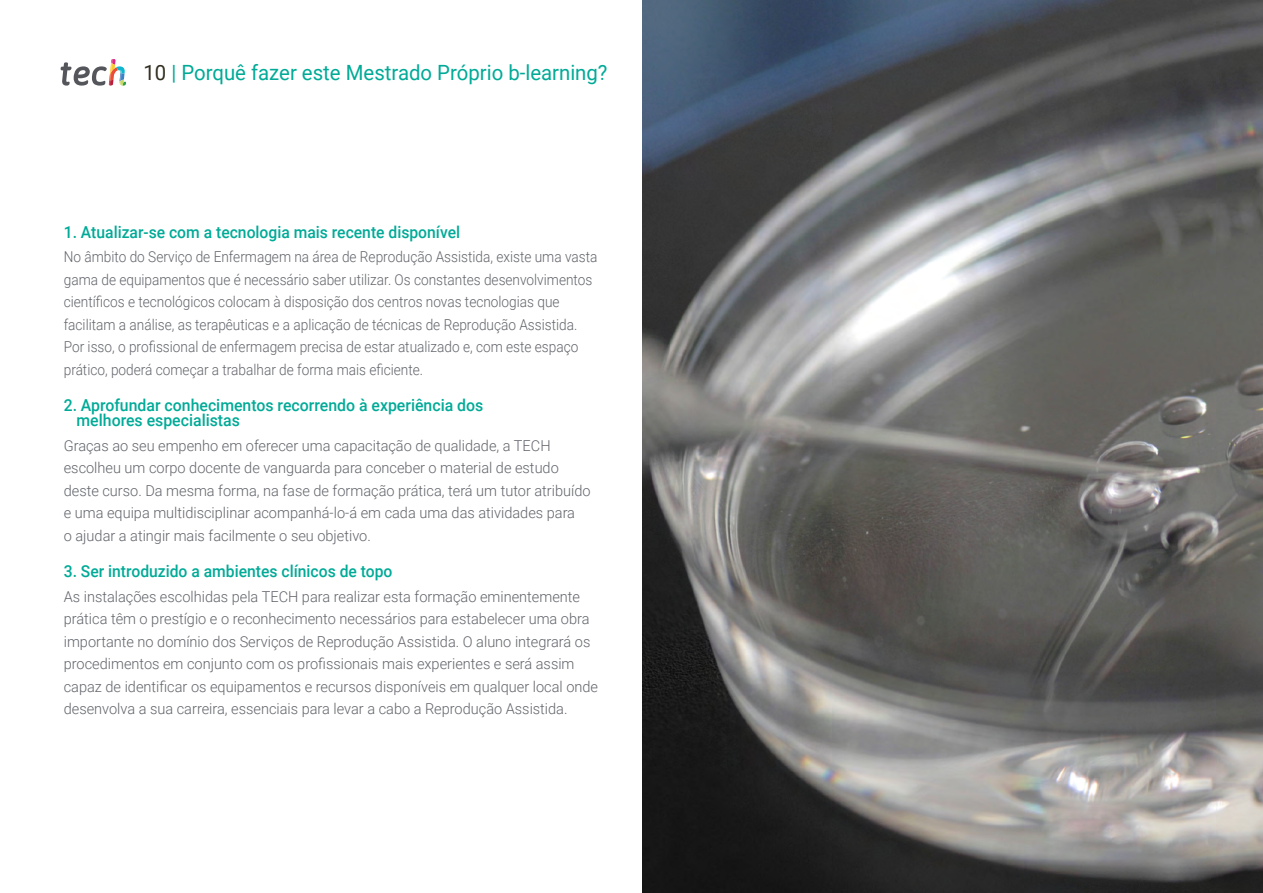
<style>
.page{position:relative;width:1263px;height:893px;background:#fff}
.page>*{position:absolute;margin:0;border:0;box-sizing:border-box;transform-origin:0 0}
.t1{font:21px "Roboto";color:#00aa97}
.t2{font:500 16.5px/15px "Roboto";color:#00aa97;scale:.95 1}
.t3{font:300 15px/22.5px "Roboto";color:#61646a}
.t4{font:300 15px/22.5px "Roboto";color:#61646a;scale:.91 1}
.s1{color:#312e20}
</style>
<div class="page">
<svg style="left:61px;top:59px;width:65px;height:27px"></svg>
<img style="left:642px;top:0;width:621px;height:893px">
<h1 class="t1" style="left:144px;top:57px;width:466px"><span class="s1">10</span> | Porquê fazer este Mestrado Próprio b-learning?</h1>
<p class="t2" style="left:64px;top:224px;width:419px">1. Atualizar-se com a tecnologia mais recente disponível</p>
<p class="t4" style="left:64px;top:245px;width:588px">No âmbito do Serviço de Enfermagem na área de Reprodução Assistida, existe uma vasta gama de equipamentos que é necessário saber utilizar. Os constantes desenvolvimentos científicos e tecnológicos colocam à disposição dos centros novas tecnologias que facilitam a análise, as terapêuticas e a aplicação de técnicas de Reprodução Assistida.<br>Por isso, o profissional de enfermagem precisa de estar atualizado e, com este espaço prático, poderá começar a trabalhar de forma mais eficiente.</p>
<p class="t2" style="left:77px;top:397px;width:430px;text-indent:-13px">2. Aprofundar conhecimentos recorrendo à experiência dos melhores especialistas</p>
<p class="t3" style="left:64px;top:434px;width:528px">Graças ao seu empenho em oferecer uma capacitação de qualidade, a TECH escolheu um corpo docente de vanguarda para conceber o material de estudo deste curso. Da mesma forma, na fase de formação prática, terá um tutor atribuído e uma equipa multidisciplinar acompanhá-lo-á em cada uma das atividades para<br>o ajudar a atingir mais facilmente o seu objetivo.</p>
<p class="t2" style="left:64px;top:563px;width:347px">3. Ser introduzido a ambientes clínicos de topo</p>
<p class="t3" style="left:64px;top:584px;width:536px">As instalações escolhidas pela TECH para realizar esta formação eminentemente prática têm o prestígio e o reconhecimento necessários para estabelecer uma obra importante no domínio dos Serviços de Reprodução Assistida. O aluno integrará os procedimentos em conjunto com os profissionais mais experientes e será assim capaz de identificar os equipamentos e recursos disponíveis em qualquer local onde desenvolva a sua carreira, essenciais para levar a cabo a Reprodução Assistida.</p>
</div>
